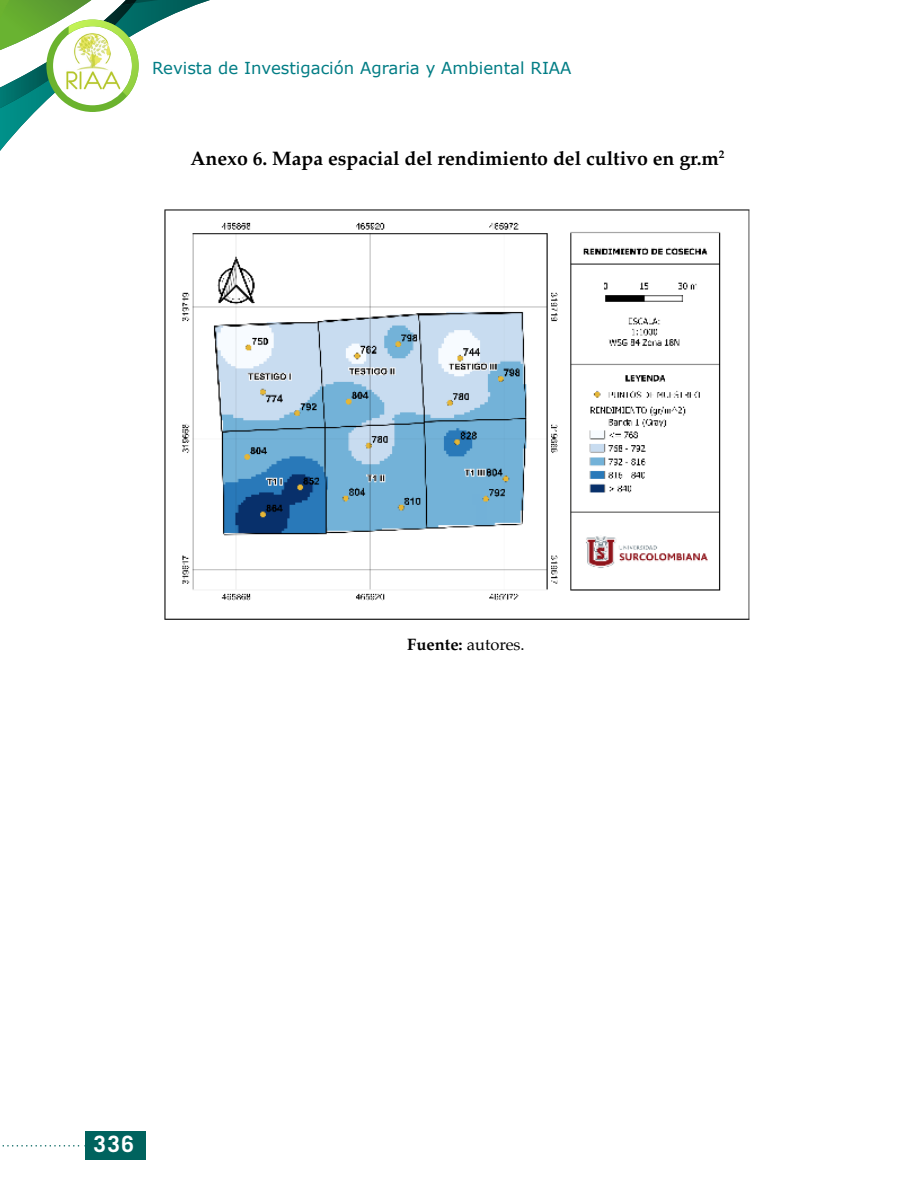
<style>
.page{position:relative;width:915px;height:1191px;background:#fff}
.page>*{position:absolute;margin:0;border:0;box-sizing:border-box;transform-origin:0 0}
.t1{font:700 22.5px "Trade Gothic LT Std";color:#fff}
.t2{font:700 19.5px "Palatino";color:#000}
.t3{font:16.5px "Verdana";color:#027d85}
.t4{font:16.5px "Palatino";color:#000}
.s1{font-weight:700}
</style>
<div class="page">
<div style="left:86px;top:1131px;width:60px;height:28px;background:#00635e"></div>
<img style="left:0;top:0;width:210px;height:151px">
<img style="left:0;top:104px;width:134px;height:21px">
<svg style="left:0;top:0;width:183px;height:104px"></svg>
<img style="left:0;top:0;width:47px;height:63px">
<div style="left:46px;top:20px;width:93px;height:92px;background:#6bb32e;border-radius:50%"></div>
<div style="left:53px;top:26px;width:79px;height:79px;background:#fff;border-radius:50%"></div>
<img style="left:69px;top:20px;width:70px;height:76px">
<img style="left:76px;top:26px;width:56px;height:66px">
<img style="left:64px;top:33px;width:56px;height:57px">
<svg style="left:2px;top:1145px;width:84px;height:1px"></svg>
<img style="left:164px;top:209px;width:586px;height:411px">
<p class="t3" style="left:152px;top:58px;width:421px">Revista de Investigación Agraria y Ambiental RIAA</p>
<p class="t2" style="left:190px;top:142px;width:535px">Anexo 6. Mapa espacial del rendimiento del cultivo en gr.m<sup>2</sup></p>
<p class="t4" style="left:407px;top:631px;width:119px"><span class="s1">Fuente:</span> autores.</p>
<p class="t1" style="left:94px;top:1130px;width:42px">336</p>
</div>
